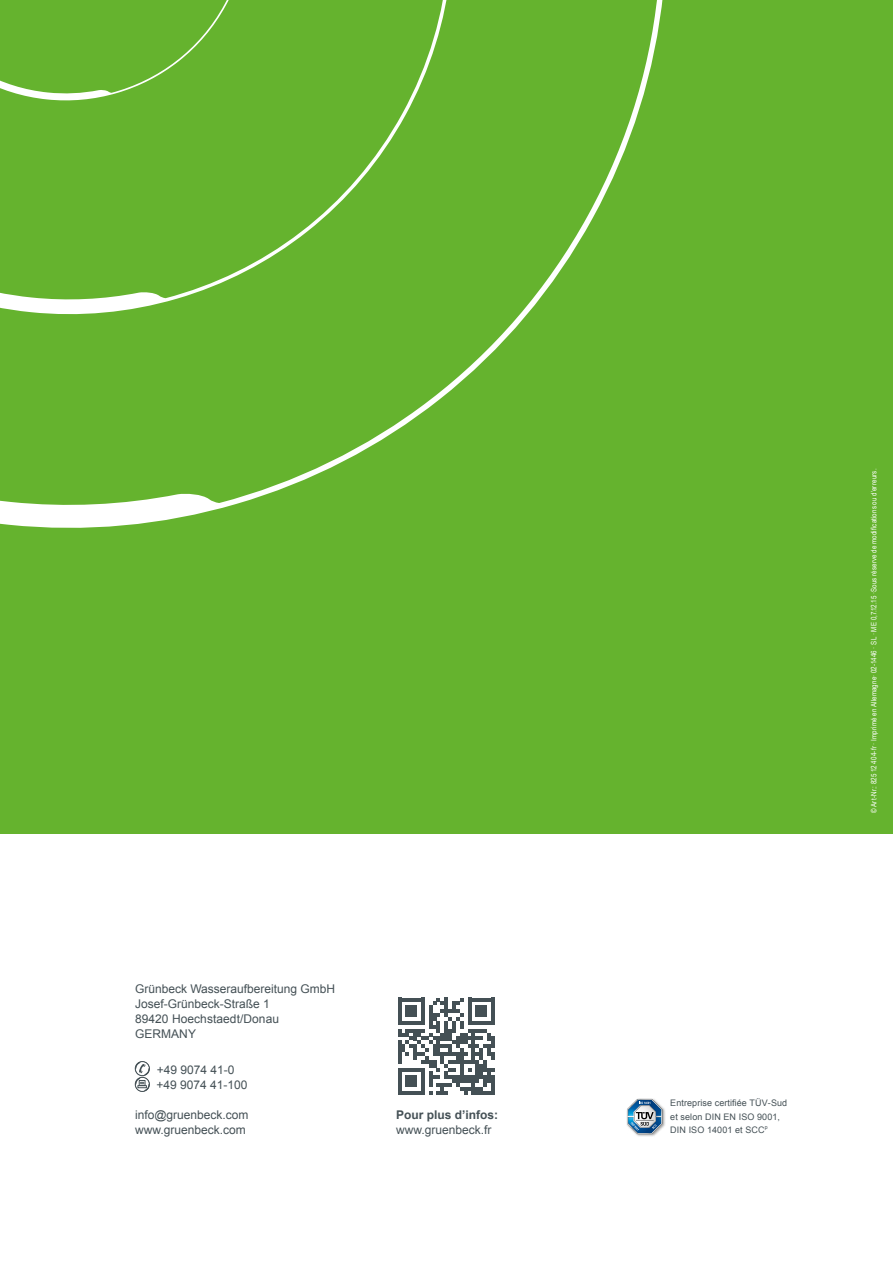
<style>
.page{position:relative;width:893px;height:1263px;background:#fff}
.page>*{position:absolute;margin:0;border:0;box-sizing:border-box;transform-origin:0 0}
.t1{font:12px/15px "Arial";color:#445055}
.t2{font:700 12px "Arial";color:#445055}
.t3{font:9px/13.5px "Arial";letter-spacing:.01em;color:#445055}
.t4{font:7.5px "Arial Narrow";letter-spacing:.02em;color:#fff}
.t5{font:5.25px "Arial";color:#445055}
</style>
<div class="page">
<div style="left:0;top:0;width:893px;height:833px;background:#65b32e"></div>
<svg style="left:0;top:0;width:663px;height:528px"></svg>
<svg style="left:0;top:0;width:253px;height:102px"></svg>
<svg style="left:134px;top:1061px;width:16px;height:31px"></svg>
<div style="left:135px;top:1077px;width:15px;height:15px;border:1px solid #445055;border-radius:50%"></div>
<div style="left:626px;top:1098px;width:39px;height:40px;background:#000;opacity:.4"></div>
<svg style="left:627px;top:1099px;width:36px;height:35px"></svg>
<svg style="left:398px;top:998px;width:97px;height:97px"></svg>
<p class="t1" style="left:135px;top:981px;width:202px">Grünbeck Wasseraufbereitung GmbH<br>Josef-Grünbeck-Straße 1<br>89420 Hoechstaedt/Donau<br>GERMANY</p>
<p class="t1" style="left:156px;top:1062px;width:93px">+49 9074 41-0 +49 9074 41-100</p>
<p class="t1" style="left:135px;top:1107px;width:115px">info@gruenbeck.com www.gruenbeck.com</p>
<p class="t2" style="left:396px;top:1107px;width:104px">Pour plus d’infos:</p>
<p class="t1" style="left:396px;top:1122px;width:97px">www.gruenbeck.fr</p>
<p class="t4" style="left:868px;top:813px;width:346px;rotate:-90deg">© Art-Nr.: 825 12 404-fr · Imprimé en Allemagne· 02-1446 · SL · ME 0,7.12.15 ·Sous réserve de modifications ou d’erreurs.</p>
<p class="t3" style="left:670px;top:1096px;width:118px">Entreprise certifiée TÜV-Sud et selon DIN EN ISO 9001,<br>DIN ISO 14001 et SCC</p>
<p class="t5" style="left:765px;top:1123px;width:4px">p</p>
</div>
